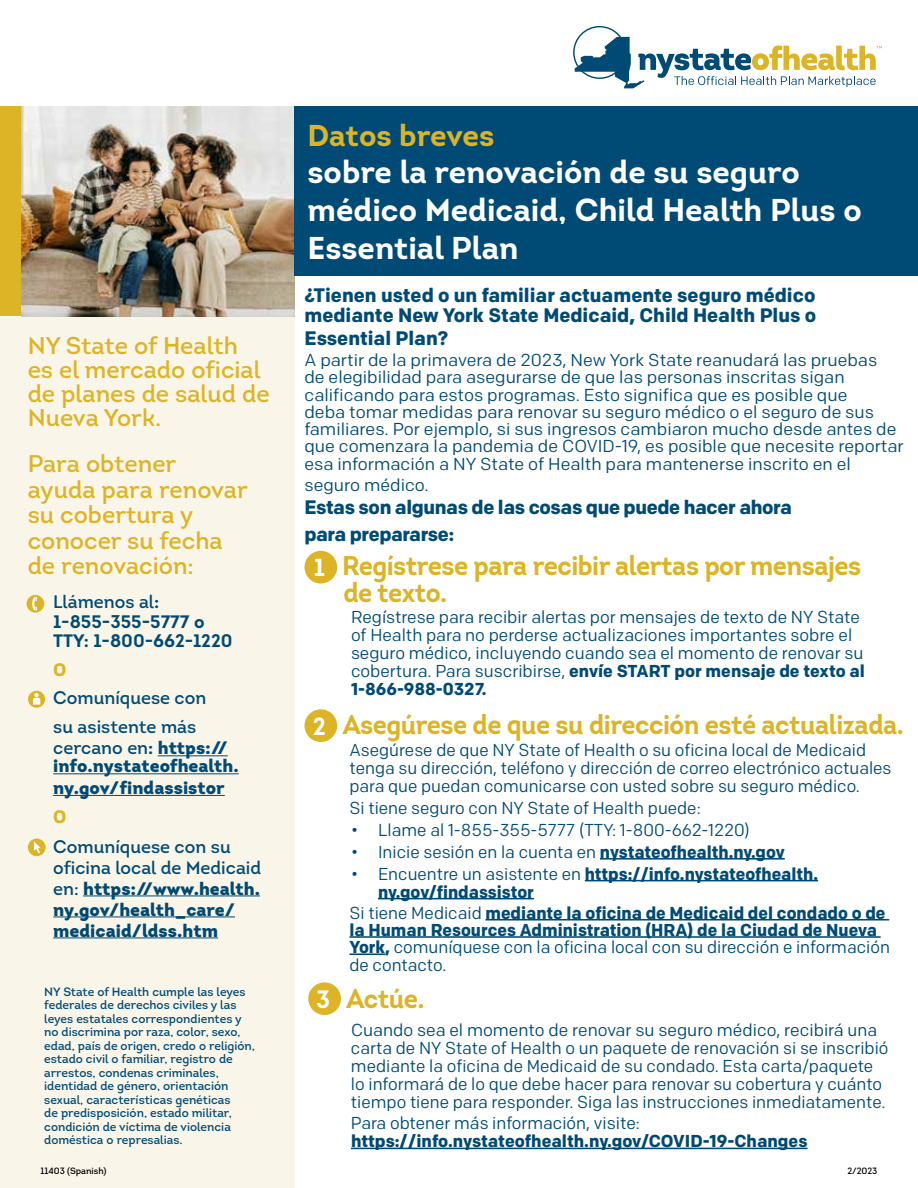
<style>
.page{position:relative;width:918px;height:1188px;background:#fff}
.page>*{position:absolute;margin:0;border:0;box-sizing:border-box;transform-origin:0 0}
.t1{font:700 31.5px/37.8px "Intro";color:#fff}
.t2{font:700 30px "Intro";letter-spacing:-.005em;color:#ddb425}
.t3{font:700 27px/27px "Intro";letter-spacing:-.02em;color:#ddb425;scale:.95 1}
.t4{font:24px/25.5px "Intro";color:#ddb425}
.t5{font:700 19.5px/19.5px "Colfax";color:#004b75}
.t6{font:700 19.5px/27px "Colfax";letter-spacing:-.02em;color:#004b75}
.t7{font:900 18px/21px "Intro";color:#004971}
.t8{font:900 18px/18px "Intro";color:#004b75}
.t9{font:700 18px/19.5px "Intro";color:#004b75}
.t10{font:18px/28.5px "Intro";color:#004b75}
.t11{font:700 18px "Colfax";color:#ddb425}
.t12{font:17.25px/18px "Colfax";color:#004b75}
.t13{font:700 17.25px/17.5px "Colfax";color:#004b75}
.t14{font:700 17.25px "Colfax";color:#004971}
.t15{font:12px/13.5px "Intro";color:#004b75}
.t16{font:9px "Intro";color:#000}
.s1{font-weight:400}
.s2{font-weight:700}
.s3{font-weight:400;color:#004b75}
.s4{font-size:24.45px;color:#fff}
</style>
<div class="page">
<div style="left:0;top:318px;width:294px;height:870px;background:#faf5e9"></div>
<hr style="left:600px;top:858px;width:185px;height:2px;background:#004b75">
<hr style="left:585px;top:880px;width:233px;height:1px;background:#004b75">
<hr style="left:378px;top:898px;width:156px;height:1px;background:#004b75">
<hr style="left:485px;top:919px;width:404px;height:2px;background:#004b75">
<hr style="left:350px;top:936px;width:67px;height:2px;background:#004b75">
<hr style="left:417px;top:936px;width:25px;height:2px;background:#004b75">
<hr style="left:442px;top:936px;width:439px;height:2px;background:#004b75">
<hr style="left:350px;top:953px;width:35px;height:2px;background:#004b75">
<hr style="left:351px;top:1148px;width:457px;height:1px;background:#004971">
<div style="left:305px;top:551px;width:32px;height:33px;background:#ddb425;border-radius:50%"></div>
<div style="left:305px;top:709px;width:32px;height:33px;background:#ddb425;border-radius:50%"></div>
<div style="left:308px;top:982px;width:33px;height:33px;background:#ddb425;border-radius:50%"></div>
<svg style="left:573px;top:26px;width:309px;height:62px"></svg>
<div style="left:0;top:106px;width:28px;height:210px;background:#ddb425"></div>
<img style="left:22px;top:106px;width:272px;height:210px">
<div style="left:28px;top:839px;width:18px;height:17px;background:#ddb425;border-radius:50%"></div>
<svg style="left:34px;top:841px;width:7px;height:12px"></svg>
<div style="left:28px;top:691px;width:17px;height:17px;background:#ddb425;border-radius:50%"></div>
<svg style="left:33px;top:693px;width:7px;height:12px"></svg>
<div style="left:294px;top:106px;width:624px;height:169px;background:#004b75"></div>
<hr style="left:158px;top:755px;width:70px;height:1px;background:#004b75">
<hr style="left:53px;top:773px;width:125px;height:1px;background:#004b75">
<hr style="left:189px;top:773px;width:50px;height:1px;background:#004b75">
<hr style="left:53px;top:795px;width:172px;height:1px;background:#004b75">
<hr style="left:83px;top:895px;width:177px;height:1px;background:#004971">
<hr style="left:53px;top:916px;width:182px;height:1px;background:#004971">
<hr style="left:53px;top:937px;width:165px;height:1px;background:#004971">
<div style="left:27px;top:595px;width:17px;height:18px;background:#ddb425;border-radius:50%"></div>
<svg style="left:32px;top:597px;width:5px;height:13px"></svg>
<h3 class="t4" style="left:28px;top:334px;width:244px;line-height:24px">NY State of Health<br>es el mercado oficial de planes de salud de<br>Nueva York.</h3>
<h3 class="t4" style="left:28px;top:451px;width:222px">Para obtener ayuda para renovar su cobertura y conocer su fecha de renovación:</h3>
<p class="t9" style="left:53px;top:592px;width:181px"><span class="s1">Llámenos al</span>:<br>1-855-355-5777 o<br>TTY: 1-800-662-1220</p>
<p class="t11" style="left:53px;top:658px;width:15px">O</p>
<p class="t10" style="left:53px;top:684px;width:155px">Comuníquese con su asistente más</p>
<p class="t8" style="left:53px;top:739px;width:187px"><span class="s1">cercano en</span><span class="s2">:</span> https:// info.nystateofhealth.</p>
<p class="t8" style="left:53px;top:778px;width:173px">ny.gov/findassistor</p>
<p class="t11" style="left:53px;top:805px;width:15px">O</p>
<p class="t7" style="left:53px;top:835px;width:210px"><span class="s3">Comuníquese con su oficina local de Medicaid en:</span> https://www.health. ny.gov/health_care/ medicaid/ldss.htm</p>
<p class="t15" style="left:44px;top:985px;width:212px">NY State of Health cumple las leyes federales de derechos civiles y las leyes estatales correspondientes y no discrimina por raza, color, sexo, edad, país de origen, credo o religión, estado civil o familiar, registro de arrestos, condenas criminales, identidad de género, orientación sexual, características genéticas<br>de predisposición, estado militar, condición de víctima de violencia doméstica o represalias.</p>
<h2 class="t2" style="left:308px;top:116px;width:188px">Datos breves</h2>
<h1 class="t1" style="left:308px;top:153px;width:556px">sobre la renovación de su seguro médico Medicaid, Child Health Plus o<br>Essential Plan</h1>
<p class="t5" style="left:304px;top:286px;width:513px">¿Tienen usted o un familiar actuamente seguro médico mediante New York State Medicaid, Child Health Plus o</p>
<p class="t5" style="left:304px;top:328px;width:145px">Essential Plan?</p>
<p class="t12" style="left:304px;top:351px;width:601px;line-height:17.2px">A partir de la primavera de 2023, New York State reanudará las pruebas<br>de elegibilidad para asegurarse de que las personas inscritas sigan calificando para estos programas. Esto significa que es posible que<br>deba tomar medidas para renovar su seguro médico o el seguro de sus familiares. Por ejemplo, si sus ingresos cambiaron mucho desde antes de que comenzara la pandemia de COVID-19, es posible que necesite reportar esa información a NY State of Health para mantenerse inscrito en el</p>
<p class="t12" style="left:304px;top:476px;width:126px">seguro médico.</p>
<p class="t6" style="left:304px;top:493px;width:489px">Estas son algunas de las cosas que puede hacer ahora para prepararse:</p>
<h3 class="t3" style="left:343px;top:551px;width:547px;text-indent:-30px"><span class="s4">1</span> Regístrese para recibir alertas por mensajes de texto.</h3>
<p class="t12" style="left:351px;top:608px;width:515px">Regístrese para recibir alertas por mensajes de texto de NY State of Health para no perderse actualizaciones importantes sobre el seguro médico, incluyendo cuando sea el momento de renovar su cobertura. Para suscribirse, <span class="s2">envíe START por mensaje de texto al 1-866-988-0327.</span></p>
<h3 class="t3" style="left:313px;top:711px;width:624px"><span class="s4">2</span> Asegúrese de que su dirección esté actualizada.</h3>
<p class="t12" style="left:350px;top:741px;width:544px">Asegúrese de que NY State of Health o su oficina local de Medicaid tenga su dirección, teléfono y dirección de correo electrónico actuales para que puedan comunicarse con usted sobre su seguro médico.</p>
<p class="t12" style="left:350px;top:799px;width:353px">Si tiene seguro con NY State of Health puede:</p>
<p class="t12" style="left:351px;top:821px;width:400px">• Llame al 1-855-355-5777 (TTY: 1-800-662-1220)</p>
<p class="t12" style="left:351px;top:843px;width:435px">• Inicie sesión en la cuenta en <span class="s2">nystateofhealth.ny.gov</span></p>
<p class="t13" style="left:378px;top:864px;width:442px;line-height:18px;text-indent:-27px"><span class="s1">• Encuentre un asistente en</span> https://info.nystateofhealth. ny.gov/findassistor</p>
<p class="t13" style="left:350px;top:904px;width:542px"><span class="s1">Si tiene Medicaid</span> mediante la oficina de Medicaid del condado o de la Human Resources Administration (HRA) de la Ciudad de Nueva York, <span class="s1">comuníquese con la oficina local con su dirección e información de contacto.</span></p>
<h3 class="t3" style="left:316px;top:984px;width:116px"><span class="s4">3</span> Actúe.</h3>
<p class="t12" style="left:351px;top:1020px;width:539px">Cuando sea el momento de renovar su seguro médico, recibirá una carta de NY State of Health o un paquete de renovación si se inscribió mediante la oficina de Medicaid de su condado. Esta carta/paquete lo informará de lo que debe hacer para renovar su cobertura y cuánto tiempo tiene para responder. Siga las instrucciones inmediatamente.</p>
<p class="t12" style="left:351px;top:1114px;width:291px">Para obtener más información, visite:</p>
<p class="t14" style="left:351px;top:1131px;width:458px">https://info.nystateofhealth.ny.gov/COVID-19-Changes</p>
<p class="t16" style="left:41px;top:1165px;width:67px">11403 (Spanish)</p>
<p class="t16" style="left:848px;top:1165px;width:31px">2/2023</p>
</div>
